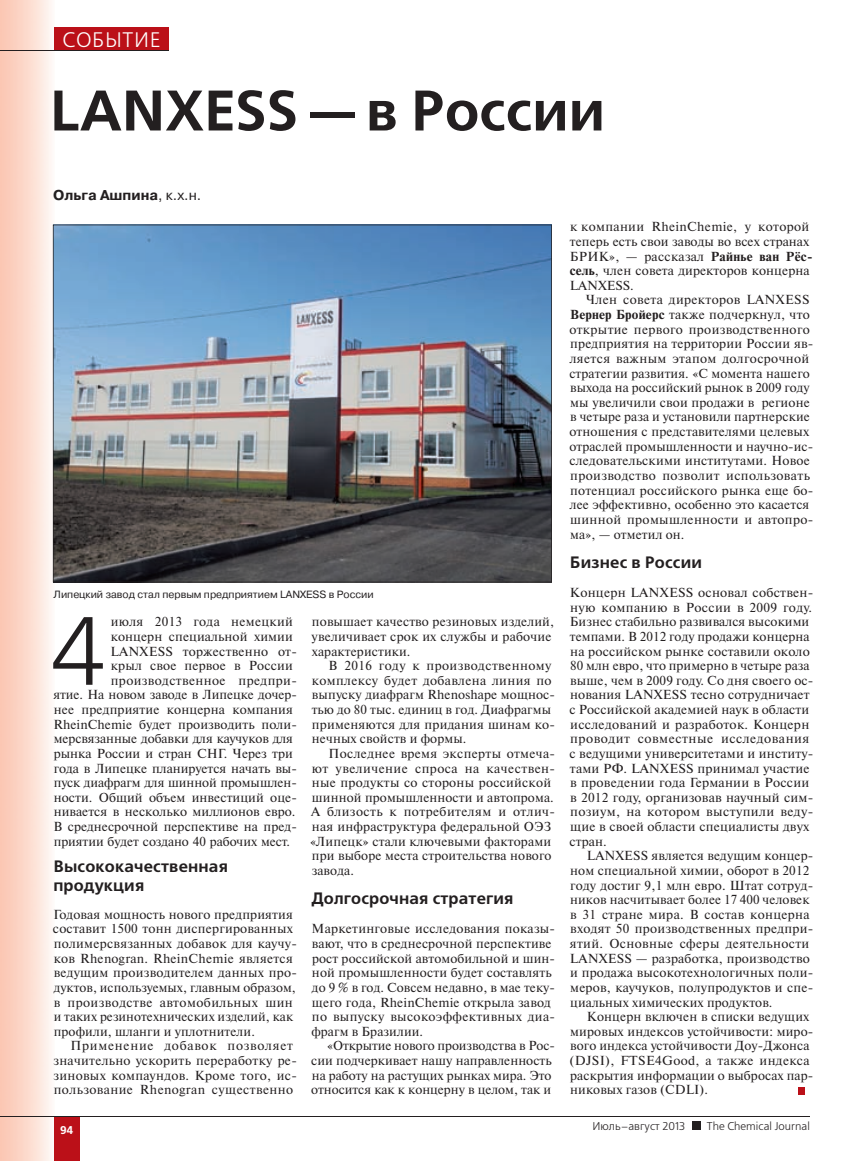
<style>
.page{position:relative;width:864px;height:1161px;background:#fff}
.page>*{position:absolute;margin:0;border:0;box-sizing:border-box;transform-origin:0 0}
.t1{font:96.6px "Free Set C";color:#231f20}
.t2{font:700 57px "Free Set C";color:#231f20}
.t3{font:21px "Free Set C";letter-spacing:.03em;color:#fff}
.t4{font:700 16.5px/19.5px "Free Set C";letter-spacing:.01em;color:#231f20}
.t5{font:700 14.25px "Pragmatica C";color:#231f20}
.t6{font:13.05px/14.7px "Newton C";letter-spacing:.01em;color:#231f20}
.t7{font:13.05px/14.7px "Newton C";letter-spacing:.03em;color:#231f20}
.t8{font:11.25px "Free Set C";color:#231f20}
.t9{font:700 11.25px "Free Set C";color:#fff}
.t10{font:10.5px "Pragmatica C";color:#231f20}
.s1{font-weight:400}
.s2{font-weight:700}
</style>
<div class="page">
<img style="left:0;top:0;width:54px;height:1161px">
<div style="left:798px;top:1087px;width:7px;height:7px;background:#bb1018"></div>
<img style="left:53px;top:225px;width:498px;height:357px">
<div style="left:54px;top:1116px;width:26px;height:45px;background:#bb1018"></div>
<hr style="left:0;top:1116px;width:54px;height:1px;background:#231f20">
<hr style="left:54px;top:1116px;width:755px;height:1px;background:#231f20">
<div style="left:691px;top:1121px;width:9px;height:9px;background:#231f20"></div>
<div style="left:54px;top:27px;width:115px;height:24px;background:#bb1018"></div>
<hr style="left:0;top:51px;width:54px;height:1px;background:#231f20">
<hr style="left:54px;top:51px;width:115px;height:1px;background:#231f20">
<h3 class="t3" style="left:63px;top:31px;width:99px">СОБЫТИЕ</h3>
<h2 class="t2" style="left:50px;top:88px;width:556px">LANXESS — в России</h2>
<p class="t5" style="left:53px;top:190px;width:149px">Ольга Ашпина<span class="s1">, к.х.н.</span></p>
<p class="t10" style="left:54px;top:590px;width:321px">Липецкий завод стал первым предприятием LANXESS в России</p>
<h1 class="t1" style="left:49px;top:612px;width:59px">4</h1>
<p class="t6" style="left:111px;top:615px;width:183px">июля 2013 года немецкий</p>
<p class="t6" style="left:111px;top:630px;width:183px">концерн специальной химии</p>
<p class="t6" style="left:110px;top:645px;width:188px">LANXESS торжественно от-</p>
<p class="t6" style="left:111px;top:659px;width:183px">крыл свое первое в России</p>
<p class="t7" style="left:111px;top:674px;width:187px">производственное предпри-</p>
<p class="t6" style="left:53px;top:689px;width:245px">ятие. На новом заводе в Липецке дочер-</p>
<p class="t6" style="left:54px;top:703px;width:240px">нее предприятие концерна компания</p>
<p class="t6" style="left:53px;top:718px;width:245px">RheinChemie будет производить поли-</p>
<p class="t6" style="left:54px;top:732px;width:240px">мерсвязанные добавки для каучуков для</p>
<p class="t6" style="left:54px;top:747px;width:240px">рынка России и стран СНГ. Через три</p>
<p class="t6" style="left:54px;top:762px;width:244px">года в Липецке планируется начать вы-</p>
<p class="t6" style="left:54px;top:776px;width:244px">пуск диафрагм для шинной промышлен-</p>
<p class="t6" style="left:54px;top:791px;width:244px">ности. Общий объем инвестиций оце-</p>
<p class="t6" style="left:54px;top:806px;width:243px">нивается в несколько миллионов евро.</p>
<p class="t6" style="left:53px;top:820px;width:245px">В среднесрочной перспективе на пред-</p>
<p class="t6" style="left:54px;top:835px;width:238px">приятии будет создано 40 рабочих мест.</p>
<p class="t4" style="left:53px;top:857px;width:176px">Высококачественная продукция</p>
<p class="t6" style="left:53px;top:908px;width:245px">Годовая мощность нового предприятия составит 1500 тонн диспергированных полимерсвязанных добавок для каучу&shy;ков Rhenogran. RheinChemie является ведущим производителем данных про&shy;дуктов, используемых, главным образом, в производстве автомобильных шин и таких резинотехнических изделий, как профили, шланги и уплотнители.</p>
<p class="t7" style="left:53px;top:1040px;width:245px;text-indent:17px">Применение добавок позволяет значительно ускорить переработку ре&shy;зиновых компаундов. Кроме того, ис&shy;пользование Rhenogran существенно</p>
<p class="t6" style="left:311px;top:615px;width:244px">повышает качество резиновых изделий, увеличивает срок их службы и рабочие характеристики.</p>
<p class="t6" style="left:311px;top:659px;width:245px;text-indent:17px">В 2016 году к производственному комплексу будет добавлена линия по выпуску диафрагм Rhenoshape мощнос&shy;тью до 80 тыс. единиц в год. Диафрагмы применяются для придания шинам ко&shy;нечных свойств и формы.</p>
<p class="t6" style="left:310px;top:747px;width:246px;text-indent:19px">Последнее время эксперты отмеча&shy;ют увеличение спроса на качествен&shy;ные продукты со стороны российской шинной промышленности и автопрома.<br>А близость к потребителям и отлич&shy;ная инфраструктура федеральной ОЭЗ «Липецк» стали ключевыми факторами при выборе места строительства нового завода.</p>
<p class="t4" style="left:311px;top:890px;width:203px">Долгосрочная стратегия</p>
<p class="t6" style="left:311px;top:923px;width:245px">Маркетинговые исследования показы&shy;вают, что в среднесрочной перспективе рост российской автомобильной и шин&shy;ной промышленности будет составлять до 9 % в год. Совсем недавно, в мае теку&shy;щего года, RheinChemie открыла завод по выпуску высокоэффективных диа&shy;фрагм в Бразилии.</p>
<p class="t6" style="left:311px;top:1040px;width:245px;text-indent:16px">«Открытие нового производства в Рос&shy;сии подчеркивает нашу направленность на работу на растущих рынках мира. Это относится как к концерну в целом, так и</p>
<p class="t6" style="left:569px;top:221px;width:244px">к компании RheinChemie, у которой теперь есть свои заводы во всех странах<br>БРИК», — рассказал <span class="s2">Райнье ван Рёс&shy;сель</span>, член совета директоров концерна<br>LANXESS.</p>
<p class="t6" style="left:569px;top:294px;width:245px;text-indent:17px">Член совета директоров LANXESS <span class="s2">Вернер Бройерс</span> также подчеркнул, что открытие первого производственного предприятия на территории России яв&shy;ляется важным этапом долгосрочной стратегии развития. «С момента нашего выхода на российский рынок в 2009 году мы увеличили свои продажи в регионе в четыре раза и установили партнерские отношения с представителями целевых отраслей промышленности и научно-ис&shy;следовательскими институтами. Новое производство позволит использовать потенциал российского рынка еще бо&shy;лее эффективно, особенно это касается шинной промышленности и автопро&shy;ма», — отметил он.</p>
<p class="t4" style="left:570px;top:553px;width:133px">Бизнес в России</p>
<p class="t6" style="left:569px;top:586px;width:245px">Концерн LANXESS основал собствен&shy;ную компанию в России в 2009 году.<br>Бизнес стабильно развивался высокими темпами. В 2012 году продажи концерна на российском рынке составили около 80 млн евро, что примерно в четыре раза выше, чем в 2009 году. Со дня своего ос&shy;нования LANXESS тесно сотрудничает с Российской академией наук в области исследований и разработок. Концерн проводит совместные исследования с ведущими университетами и институ&shy;тами РФ. LANXESS принимал участие в проведении года Германии в России в 2012 году, организовав научный сим&shy;позиум, на котором выступили веду&shy;щие в своей области специалисты двух стран.</p>
<p class="t6" style="left:569px;top:849px;width:245px;text-indent:17px">LANXESS является ведущим концер&shy;ном специальной химии, оборот в 2012 году достиг 9,1 млн евро. Штат сотруд&shy;ников насчитывает более 17 400 человек в 31 стране мира. В состав концерна входят 50 производственных предпри&shy;ятий. Основные сферы деятельности LANXESS — разработка, производство и продажа высокотехнологичных поли&shy;меров, каучуков, полупродуктов и спе&shy;циальных химических продуктов.</p>
<p class="t6" style="left:569px;top:1010px;width:245px;text-indent:17px">Концерн включен в списки ведущих мировых индексов устойчивости: миро&shy;вого индекса устойчивости Доу-Джонса (DJSI), FTSE4Good, а также индекса раскрытия информации о выбросах пар&shy;никовых газов (CDLI).</p>
<p class="t9" style="left:60px;top:1125px;width:15px">94</p>
<p class="t8" style="left:592px;top:1121px;width:94px">Июль–август 2013</p>
<p class="t8" style="left:706px;top:1121px;width:104px">The Chemical Journal</p>
</div>
